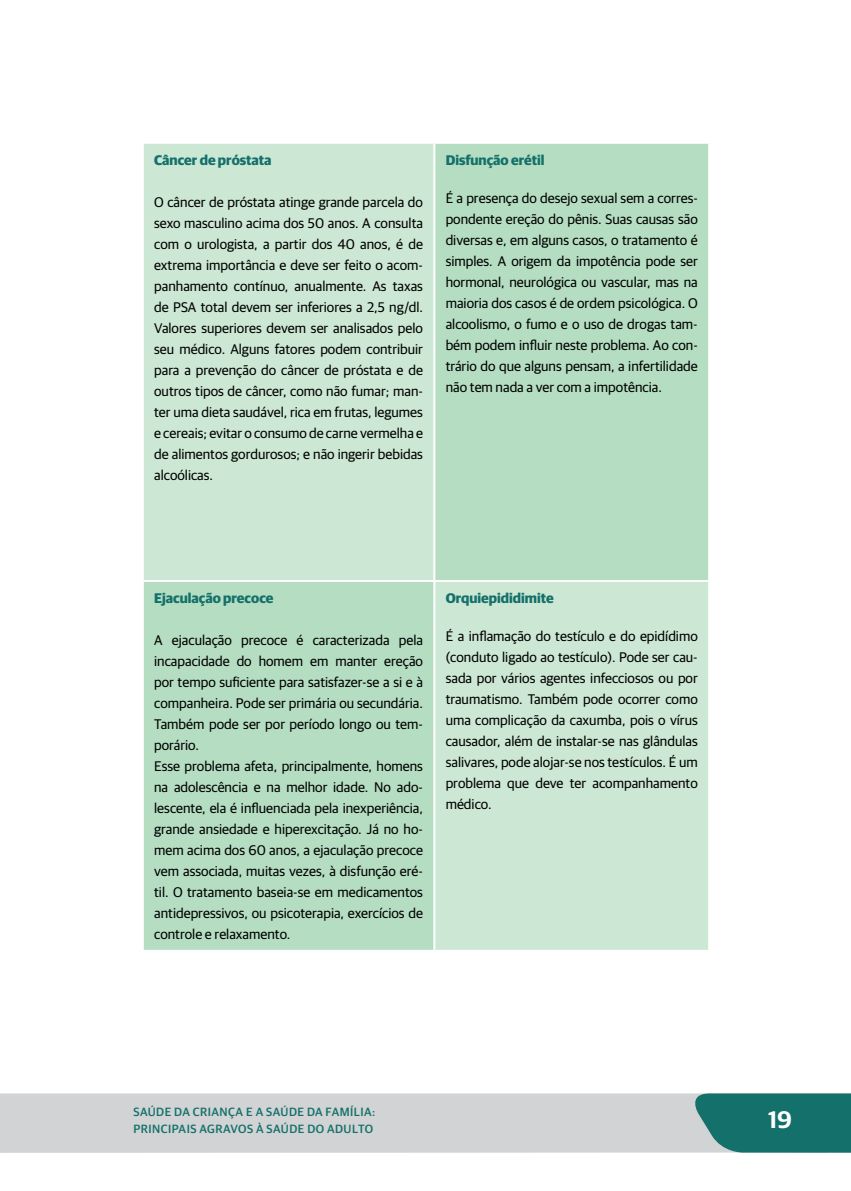
<style>
.page{position:relative;width:851px;height:1191px;background:#fff}
.page>*{position:absolute;margin:0;border:0;box-sizing:border-box;transform-origin:0 0}
.t1{font:600 24px "Guardian Sans";color:#fff}
.t2{font:14px/21px "Guardian Sans";color:#000;text-align:justify}
.t3{font:700 14px "Guardian Sans";color:#14706a}
.t4{font:500 12px/17.6px "Guardian Sans";letter-spacing:.04em;color:#14706a}
</style>
<div class="page">
<div style="left:0;top:1093px;width:685px;height:59px;background:#d1d3d4"></div>
<svg style="left:685px;top:1093px;width:165px;height:60px;background:#2f7e79"></svg>
<svg style="left:144px;top:144px;width:564px;height:805px;background:#c0e2ca"></svg>
<hr style="left:433px;top:144px;width:2px;height:436px;background:#fff">
<hr style="left:142px;top:580px;width:292px;height:2px;background:#fff">
<hr style="left:434px;top:580px;width:276px;height:2px;background:#fff">
<hr style="left:433px;top:582px;width:2px;height:367px;background:#fff">
<p class="t3" style="left:154px;top:150px;width:119px">Câncer de próstata</p>
<p class="t2" style="left:154px;top:191px;width:270px">O câncer de próstata atinge grande parcela do sexo masculino acima dos 50 anos. A consulta com o urologista, a partir dos 40 anos, é de extrema importância e deve ser feito o acom&shy;panhamento contínuo, anualmente. As taxas de PSA total devem ser inferiores a 2,5 ng/dl.<br>Valores superiores devem ser analisados pelo seu médico. Alguns fatores podem contribuir para a prevenção do câncer de próstata e de outros tipos de câncer, como não fumar; man&shy;ter uma dieta saudável, rica em frutas, legumes e cereais; evitar o consumo de carne vermelha e de alimentos gordurosos; e não ingerir bebidas alcoólicas.</p>
<p class="t3" style="left:445px;top:150px;width:100px">Disfunção erétil</p>
<p class="t2" style="left:445px;top:187px;width:253px">É a presença do desejo sexual sem a corres&shy;pondente ereção do pênis. Suas causas são diversas e, em alguns casos, o tratamento é simples. A origem da impotência pode ser hormonal, neurológica ou vascular, mas na maioria dos casos é de ordem psicológica. O alcoolismo, o fumo e o uso de drogas tam&shy;bém podem influir neste problema. Ao con&shy;trário do que alguns pensam, a infertilidade não tem nada a ver com a impotência.</p>
<p class="t3" style="left:154px;top:588px;width:121px">Ejaculação precoce</p>
<p class="t2" style="left:154px;top:629px;width:270px;text-align:left">A ejaculação precoce é caracterizada pela incapacidade do homem em manter ereção por tempo suficiente para satisfazer-se a si e à companheira. Pode ser primária ou secundária.<br>Também pode ser por período longo ou tem&shy;porário.<br>Esse problema afeta, principalmente, homens na adolescência e na melhor idade. No ado&shy;lescente, ela é influenciada pela inexperiência, grande ansiedade e hiperexcitação. Já no ho&shy;mem acima dos 60 anos, a ejaculação precoce vem associada, muitas vezes, à disfunção eré&shy;til. O tratamento baseia-se em medicamentos antidepressivos, ou psicoterapia, exercícios de controle e relaxamento.</p>
<p class="t3" style="left:445px;top:588px;width:110px">Orquiepididimite</p>
<p class="t2" style="left:445px;top:625px;width:253px">É a inflamação do testículo e do epidídimo (conduto ligado ao testículo). Pode ser cau&shy;sada por vários agentes infecciosos ou por traumatismo. Também pode ocorrer como uma complicação da caxumba, pois o vírus causador, além de instalar-se nas glândulas salivares, pode alojar-se nos testículos. É um problema que deve ter acompanhamento médico.</p>
<p class="t4" style="left:133px;top:1101px;width:243px">SAÚDE DA CRIANÇA E A SAÚDE DA FAMÍLIA:<br>PRINCIPAIS AGRAVOS À SAÚDE DO ADULTO</p>
<h1 class="t1" style="left:768px;top:1101px;width:25px">19</h1>
</div>
